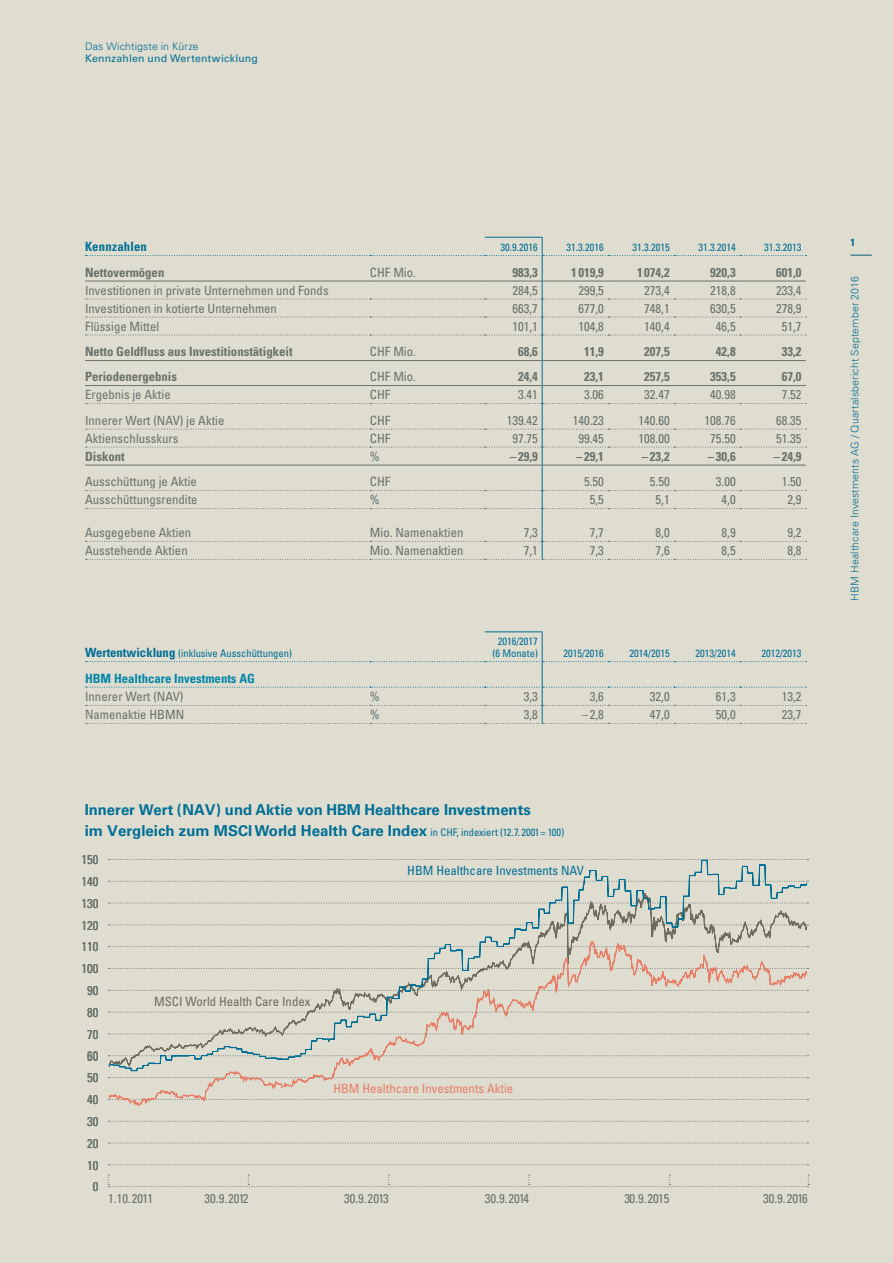
<style>
.page{position:relative;width:893px;height:1263px;background:#dfdcd0}
.page>*{position:absolute;margin:0;border:0;box-sizing:border-box;transform-origin:0 0}
.t1{font:700 15px/21px "Univers LT Std";color:#006f95}
.t2{font:condensed 12.75px/21.8px "Univers LT Std";color:#68726a;text-align:right}
.t3{font:700 condensed 12.75px "Univers LT Std";color:#68726a}
.t4{font:condensed 12.75px "Univers LT Std";color:#e77e67}
.t5{font:condensed 12.75px "Univers LT Std";color:#006f95}
.t6{font:700 condensed 12.75px "Univers LT Std";color:#0086a9}
.t7{font:condensed 12.75px "Univers LT Std";color:#6f6c5b}
.t8{font:700 condensed 12.75px "Univers LT Std";letter-spacing:.015em;color:#006f95}
.t9{font:condensed 10.5px/12px "Univers LT Std";color:#006f95;text-align:center}
.t10{font:300 10.5px "Univers LT Std";letter-spacing:.015em;color:#006f95}
.t11{font:10.5px "Univers LT Std";letter-spacing:.02em;color:#006f95}
.t12{font:700 condensed 10.5px "Univers LT Std";color:#006f95}
.s1{font-weight:700;font-size:12.75px}
.s2{font-weight:400;font-stretch:condensed;font-size:10.5px}
</style>
<div class="page">
<svg style="left:850px;top:255px;width:22px;height:1px"></svg>
<hr style="left:542px;top:509px;width:1px;height:32px;background:#006f95">
<svg style="left:85px;top:541px;width:721px;height:19px"></svg>
<hr style="left:485px;top:237px;width:58px;height:1px;background:#006f95">
<svg style="left:85px;top:238px;width:721px;height:271px"></svg>
<hr style="left:485px;top:631px;width:58px;height:1px;background:#006f95">
<svg style="left:85px;top:632px;width:721px;height:92px"></svg>
<svg style="left:108px;top:859px;width:700px;height:1px"></svg>
<svg style="left:108px;top:1121px;width:700px;height:1px"></svg>
<svg style="left:108px;top:1143px;width:700px;height:1px"></svg>
<svg style="left:108px;top:1164px;width:700px;height:1px"></svg>
<svg style="left:108px;top:1175px;width:701px;height:12px"></svg>
<svg style="left:108px;top:1071px;width:700px;height:35px"></svg>
<svg style="left:108px;top:860px;width:700px;height:211px"></svg>
<p class="t10" style="left:85px;top:40px;width:115px">Das Wichtigste in Kürze</p>
<p class="t11" style="left:85px;top:52px;width:174px">Kennzahlen und Wertentwicklung</p>
<p class="t8" style="left:85px;top:239px;width:63px">Kennzahlen</p>
<p class="t9" style="left:501px;top:241px;width:39px">30.9.2016</p>
<p class="t9" style="left:566px;top:241px;width:39px">31.3.2016</p>
<p class="t9" style="left:632px;top:241px;width:39px">31.3.2015</p>
<p class="t9" style="left:698px;top:241px;width:39px">31.3.2014</p>
<p class="t9" style="left:764px;top:241px;width:39px">31.3.2013</p>
<p class="t3" style="left:85px;top:264px;width:81px">Nettovermögen</p>
<p class="t2" style="left:370px;top:261px;width:48px">CHF Mio.</p>
<p class="t3" style="left:512px;top:264px;width:27px">983,3</p>
<p class="t3" style="left:571px;top:264px;width:34px">1 019,9</p>
<p class="t3" style="left:637px;top:264px;width:34px">1 074,2</p>
<p class="t3" style="left:710px;top:264px;width:27px">920,3</p>
<p class="t3" style="left:776px;top:264px;width:27px">601,0</p>
<p class="t2" style="left:85px;top:279px;width:245px">Investitionen in private Unternehmen und Fonds</p>
<p class="t2" style="left:512px;top:279px;width:27px">284,5</p>
<p class="t2" style="left:578px;top:279px;width:27px">299,5</p>
<p class="t2" style="left:644px;top:279px;width:27px">273,4</p>
<p class="t2" style="left:710px;top:279px;width:27px">218,8</p>
<p class="t2" style="left:776px;top:279px;width:27px">233,4</p>
<p class="t2" style="left:85px;top:297px;width:193px">Investitionen in kotierte Unternehmen</p>
<p class="t2" style="left:512px;top:297px;width:27px">663,7</p>
<p class="t2" style="left:578px;top:297px;width:27px">677,0</p>
<p class="t2" style="left:644px;top:297px;width:27px">748,1</p>
<p class="t2" style="left:710px;top:297px;width:27px">630,5</p>
<p class="t2" style="left:776px;top:297px;width:27px">278,9</p>
<p class="t2" style="left:85px;top:315px;width:76px">Flüssige Mittel</p>
<p class="t2" style="left:512px;top:315px;width:27px">101,1</p>
<p class="t2" style="left:578px;top:315px;width:27px">104,8</p>
<p class="t2" style="left:644px;top:315px;width:27px">140,4</p>
<p class="t2" style="left:716px;top:315px;width:21px">46,5</p>
<p class="t2" style="left:782px;top:315px;width:21px">51,7</p>
<p class="t3" style="left:85px;top:344px;width:209px">Netto Geldfluss aus Investitionstätigkeit</p>
<p class="t2" style="left:370px;top:341px;width:48px">CHF Mio.</p>
<p class="t3" style="left:518px;top:344px;width:21px">68,6</p>
<p class="t3" style="left:584px;top:344px;width:21px">11,9</p>
<p class="t3" style="left:644px;top:344px;width:27px">207,5</p>
<p class="t3" style="left:716px;top:344px;width:21px">42,8</p>
<p class="t3" style="left:782px;top:344px;width:21px">33,2</p>
<p class="t3" style="left:85px;top:369px;width:94px">Periodenergebnis</p>
<p class="t2" style="left:370px;top:366px;width:48px">CHF Mio.</p>
<p class="t3" style="left:518px;top:369px;width:21px">24,4</p>
<p class="t3" style="left:584px;top:369px;width:21px">23,1</p>
<p class="t3" style="left:644px;top:369px;width:27px">257,5</p>
<p class="t3" style="left:710px;top:369px;width:27px">353,5</p>
<p class="t3" style="left:782px;top:369px;width:21px">67,0</p>
<p class="t2" style="left:85px;top:384px;width:87px">Ergebnis je Aktie</p>
<p class="t2" style="left:370px;top:384px;width:22px">CHF</p>
<p class="t2" style="left:518px;top:384px;width:21px">3.41</p>
<p class="t2" style="left:584px;top:384px;width:21px">3.06</p>
<p class="t2" style="left:644px;top:384px;width:27px">32.47</p>
<p class="t2" style="left:710px;top:384px;width:27px">40.98</p>
<p class="t2" style="left:782px;top:384px;width:21px">7.52</p>
<p class="t2" style="left:85px;top:409px;width:141px">Innerer Wert (NAV) je Aktie</p>
<p class="t2" style="left:370px;top:409px;width:22px">CHF</p>
<p class="t2" style="left:507px;top:409px;width:33px">139.42</p>
<p class="t2" style="left:573px;top:409px;width:33px">140.23</p>
<p class="t2" style="left:639px;top:409px;width:33px">140.60</p>
<p class="t2" style="left:704px;top:409px;width:33px">108.76</p>
<p class="t2" style="left:776px;top:409px;width:27px">68.35</p>
<p class="t2" style="left:85px;top:427px;width:95px">Aktienschlusskurs</p>
<p class="t2" style="left:370px;top:427px;width:22px">CHF</p>
<p class="t2" style="left:512px;top:427px;width:27px">97.75</p>
<p class="t2" style="left:578px;top:427px;width:27px">99.45</p>
<p class="t2" style="left:639px;top:427px;width:33px">108.00</p>
<p class="t2" style="left:710px;top:427px;width:27px">75.50</p>
<p class="t2" style="left:776px;top:427px;width:27px">51.35</p>
<p class="t3" style="left:85px;top:448px;width:41px">Diskont</p>
<p class="t2" style="left:370px;top:445px;width:11px">%</p>
<p class="t3" style="left:510px;top:448px;width:29px">–29,9</p>
<p class="t3" style="left:576px;top:448px;width:29px">–29,1</p>
<p class="t3" style="left:642px;top:448px;width:29px">–23,2</p>
<p class="t3" style="left:708px;top:448px;width:29px">–30,6</p>
<p class="t3" style="left:774px;top:448px;width:29px">– 24,9</p>
<p class="t2" style="left:85px;top:471px;width:113px">Ausschüttung je Aktie</p>
<p class="t2" style="left:370px;top:471px;width:22px">CHF</p>
<p class="t2" style="left:584px;top:471px;width:21px">5.50</p>
<p class="t2" style="left:650px;top:471px;width:21px">5.50</p>
<p class="t2" style="left:716px;top:471px;width:21px">3.00</p>
<p class="t2" style="left:782px;top:471px;width:21px">1.50</p>
<p class="t2" style="left:85px;top:489px;width:114px">Ausschüttungsrendite</p>
<p class="t2" style="left:370px;top:489px;width:11px">%</p>
<p class="t2" style="left:590px;top:489px;width:16px">5,5</p>
<p class="t2" style="left:656px;top:489px;width:16px">5,1</p>
<p class="t2" style="left:721px;top:489px;width:16px">4,0</p>
<p class="t2" style="left:787px;top:489px;width:16px">2,9</p>
<p class="t2" style="left:85px;top:521px;width:108px">Ausgegebene Aktien</p>
<p class="t2" style="left:370px;top:521px;width:95px">Mio. Namenaktien</p>
<p class="t2" style="left:524px;top:521px;width:16px">7,3</p>
<p class="t2" style="left:590px;top:521px;width:16px">7,7</p>
<p class="t2" style="left:656px;top:521px;width:16px">8,0</p>
<p class="t2" style="left:721px;top:521px;width:16px">8,9</p>
<p class="t2" style="left:787px;top:521px;width:16px">9,2</p>
<p class="t2" style="left:85px;top:539px;width:104px">Ausstehende Aktien</p>
<p class="t2" style="left:370px;top:539px;width:95px">Mio. Namenaktien</p>
<p class="t2" style="left:524px;top:539px;width:16px">7,1</p>
<p class="t2" style="left:590px;top:539px;width:16px">7,3</p>
<p class="t2" style="left:656px;top:539px;width:16px">7,6</p>
<p class="t2" style="left:721px;top:539px;width:16px">8,5</p>
<p class="t2" style="left:787px;top:539px;width:16px">8,8</p>
<p class="t9" style="left:85px;top:647px;width:208px"><span class="s1">Wertentwicklung</span> (inklusive Ausschüttungen)</p>
<p class="t9" style="left:492px;top:635px;width:47px">2016/2017 (6 Monate)</p>
<p class="t9" style="left:564px;top:647px;width:42px">2015/2016</p>
<p class="t9" style="left:629px;top:647px;width:42px">2014/2015</p>
<p class="t9" style="left:695px;top:647px;width:42px">2013/2014</p>
<p class="t9" style="left:761px;top:647px;width:42px">2012/2013</p>
<p class="t6" style="left:85px;top:670px;width:171px">HBM Healthcare Investments AG</p>
<p class="t2" style="left:85px;top:685px;width:100px">Innerer Wert (NAV)</p>
<p class="t2" style="left:370px;top:685px;width:11px">%</p>
<p class="t2" style="left:524px;top:685px;width:16px">3,3</p>
<p class="t2" style="left:590px;top:685px;width:16px">3,6</p>
<p class="t2" style="left:650px;top:685px;width:21px">32,0</p>
<p class="t2" style="left:716px;top:685px;width:21px">61,3</p>
<p class="t2" style="left:782px;top:685px;width:21px">13,2</p>
<p class="t2" style="left:85px;top:703px;width:101px">Namenaktie HBMN</p>
<p class="t2" style="left:370px;top:703px;width:11px">%</p>
<p class="t2" style="left:524px;top:703px;width:16px">3,8</p>
<p class="t2" style="left:582px;top:703px;width:24px">–2,8</p>
<p class="t2" style="left:650px;top:703px;width:21px">47,0</p>
<p class="t2" style="left:716px;top:703px;width:21px">50,0</p>
<p class="t2" style="left:782px;top:703px;width:21px">23,7</p>
<p class="t1" style="left:85px;top:800px;width:481px">Innerer Wert (NAV) und Aktie von HBM Healthcare Investments<br>im Vergleich zum MSCI World Health Care Index <span class="s2">in CHF, indexiert (12.7.2001= 100)</span></p>
<p class="t2" style="left:82px;top:848px;width:18px">150<br>140<br>130<br>120<br>110<br>100<br>90<br>80<br>70<br>60<br>50<br>40<br>30<br>20<br>10<br>0</p>
<p class="t5" style="left:407px;top:862px;width:178px">HBM Healthcare Investments NAV</p>
<p class="t7" style="left:154px;top:993px;width:158px">MSCI World Health Care Index</p>
<p class="t4" style="left:333px;top:1080px;width:181px">HBM Healthcare Investments Aktie</p>
<p class="t2" style="left:108px;top:1187px;width:47px">1.10.2011</p>
<p class="t2" style="left:205px;top:1187px;width:46px">30.9.2012</p>
<p class="t2" style="left:344px;top:1187px;width:46px">30.9.2013</p>
<p class="t2" style="left:485px;top:1187px;width:46px">30.9.2014</p>
<p class="t2" style="left:624px;top:1187px;width:47px">30.9.2015</p>
<p class="t2" style="left:763px;top:1187px;width:46px">30.9.2016</p>
<p class="t12" style="left:850px;top:236px;width:6px">1</p>
<p class="t10" style="left:848px;top:601px;width:326px;rotate:-90deg">HBM Healthcare Investments AG / Quartalsbericht September 2016</p>
</div>
